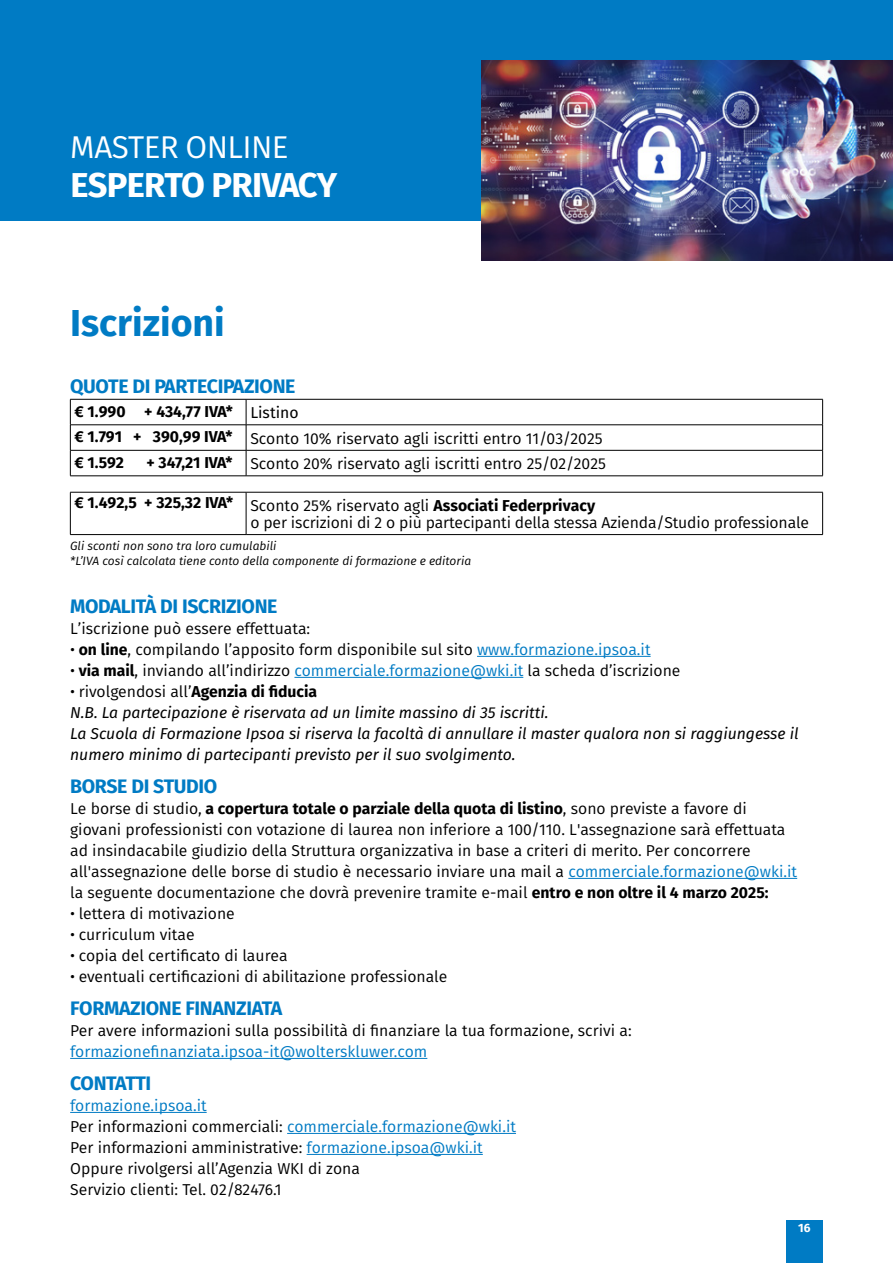
<style>
.page{position:relative;width:893px;height:1263px;background:#fff}
.page>*{position:absolute;margin:0;border:0;box-sizing:border-box;transform-origin:0 0}
.t1{font:700 37.5px "Fira Sans";color:#007bc4}
.t2{font:700 34.5px "Fira Sans";letter-spacing:-.02em;color:#fff}
.t3{font:31.5px "Fira Sans";letter-spacing:-.02em;color:#fff}
.t4{font:700 19.5px "Fira Sans";letter-spacing:-.02em;color:#007bc4}
.t5{font:15.75px/21px "Fira Sans";color:#000}
.t6{font:italic 15.75px/21px "Fira Sans";color:#000}
.t7{font:15.75px "Fira Sans";color:#007bc4}
.t8{font:700 15.75px "Fira Sans";color:#000}
.t9{font:italic 12px/15px "Fira Sans";color:#000}
.t10{font:700 12px "Fira Sans";color:#fff}
.s1{font-weight:700}
.s2{font-style:inherit}
.s3{color:#007bc4}
.s4{font-style:normal}
.s5{font-weight:700;font-style:normal}
</style>
<div class="page">
<div style="left:786px;top:1220px;width:37px;height:43px;background:#007bc4"></div>
<div style="left:0;top:0;width:893px;height:221px;background:#007bc4"></div>
<img style="left:482px;top:61px;width:411px;height:199px">
<hr style="left:70px;top:399px;width:176px;height:1px;background:#000">
<hr style="left:246px;top:399px;width:577px;height:1px;background:#000">
<hr style="left:70px;top:424px;width:176px;height:1px;background:#000">
<hr style="left:246px;top:424px;width:577px;height:1px;background:#000">
<hr style="left:70px;top:450px;width:176px;height:1px;background:#000">
<svg style="left:70px;top:399px;width:1px;height:77px"></svg>
<hr style="left:246px;top:450px;width:577px;height:1px;background:#000">
<svg style="left:246px;top:399px;width:1px;height:77px"></svg>
<svg style="left:822px;top:399px;width:1px;height:77px"></svg>
<hr style="left:70px;top:476px;width:176px;height:1px;background:#000">
<hr style="left:246px;top:476px;width:577px;height:1px;background:#000">
<hr style="left:70px;top:492px;width:176px;height:1px;background:#000">
<hr style="left:70px;top:492px;width:1px;height:42px;background:#000">
<hr style="left:246px;top:492px;width:577px;height:1px;background:#000">
<hr style="left:246px;top:492px;width:1px;height:42px;background:#000">
<hr style="left:822px;top:492px;width:1px;height:42px;background:#000">
<hr style="left:70px;top:534px;width:176px;height:1px;background:#000">
<hr style="left:246px;top:534px;width:577px;height:1px;background:#000">
<hr style="left:477px;top:656px;width:174px;height:1px;background:#007bc4">
<hr style="left:294px;top:677px;width:229px;height:1px;background:#007bc4">
<hr style="left:568px;top:878px;width:229px;height:1px;background:#007bc4">
<hr style="left:70px;top:1058px;width:357px;height:1px;background:#007bc4">
<hr style="left:70px;top:1112px;width:137px;height:1px;background:#007bc4">
<hr style="left:287px;top:1133px;width:229px;height:1px;background:#007bc4">
<hr style="left:307px;top:1154px;width:176px;height:1px;background:#007bc4">
<h3 class="t3" style="left:70px;top:125px;width:220px">MASTER ONLINE</h3>
<h2 class="t2" style="left:70px;top:161px;width:268px">ESPERTO PRIVACY</h2>
<h1 class="t1" style="left:70px;top:297px;width:156px">Iscrizioni</h1>
<p class="t4" style="left:70px;top:373px;width:227px">QUOTE DI PARTECIPAZIONE</p>
<p class="t5" style="left:75px;top:398px;width:529px;line-height:27px"><span class="s1">€ 1.990 + 434,77 IVA*</span> <span class="s2">Listino<br></span><span class="s1">€ 1.791 + 390,99 IVA*</span> Sconto 10% riservato agli iscritti entro 11/03/2025</p>
<p class="t8" style="left:75px;top:451px;width:51px">€ 1.592</p>
<p class="t5" style="left:147px;top:453px;width:461px"><span class="s1">+ 347,21 IVA*</span> Sconto 20% riservato agli iscritti entro 25/02/2025</p>
<p class="t5" style="left:250px;top:497px;width:560px;line-height:17px;text-indent:-176px"><sup>€</sup> <sup>1.492,5</sup> <sup>+</sup> <sup>325,32</sup> <sup>IVA*</sup> Sconto 25% riservato agli <span class="s1">Associati Federprivacy<br></span>o per iscrizioni di 2 o più partecipanti della stessa Azienda/Studio professionale</p>
<p class="t9" style="left:70px;top:538px;width:402px">Gli sconti non sono tra loro cumulabili<br>*L’IVA così calcolata tiene conto della componente di formazione e editoria</p>
<p class="t4" style="left:70px;top:592px;width:209px">MODALITÀ DI ISCRIZIONE</p>
<p class="t5" style="left:70px;top:618px;width:242px">L’iscrizione può essere effettuata:</p>
<p class="t5" style="left:70px;top:639px;width:582px">• <span class="s1">on line</span>, compilando l’apposito form disponibile sul sito <span class="s3">www.formazione.ipsoa.it</span></p>
<p class="t5" style="left:70px;top:660px;width:612px">• <span class="s1">via mail</span>, inviando all’indirizzo <span class="s3">commerciale.formazione@wki.it</span> la scheda d’iscrizione</p>
<p class="t6" style="left:70px;top:680px;width:730px"><span class="s4">• rivolgendosi all’</span><span class="s5">Agenzia di fiducia<br></span>N.B. La partecipazione è riservata ad un limite massino di 35 iscritti.<br>La Scuola di Formazione Ipsoa si riserva la facoltà di annullare il master qualora non si raggiungesse il numero minimo di partecipanti previsto per il suo svolgimento.</p>
<p class="t4" style="left:70px;top:772px;width:149px">BORSE DI STUDIO</p>
<p class="t5" style="left:70px;top:798px;width:729px">Le borse di studio, <span class="s1">a copertura totale o parziale della quota di listino</span>, sono previste a favore di giovani professionisti con votazione di laurea non inferiore a 100/110. L'assegnazione sarà effettuata ad insindacabile giudizio della Struttura organizzativa in base a criteri di merito. Per concorrere all'assegnazione delle borse di studio è necessario inviare una mail a <span class="s3">commerciale.formazione@wki.it </span>la seguente documentazione che dovrà prevenire tramite e-mail <span class="s1">entro e non oltre il 4 marzo 2025:</span></p>
<p class="t5" style="left:70px;top:903px;width:166px">• lettera di motivazione</p>
<p class="t5" style="left:70px;top:924px;width:126px">• curriculum vitae</p>
<p class="t5" style="left:70px;top:945px;width:219px">• copia del certificato di laurea</p>
<p class="t5" style="left:70px;top:966px;width:379px">• eventuali certificazioni di abilitazione professionale</p>
<p class="t4" style="left:70px;top:994px;width:214px">FORMAZIONE FINANZIATA</p>
<p class="t5" style="left:70px;top:1020px;width:563px">Per avere informazioni sulla possibilità di finanziare la tua formazione, scrivi a:</p>
<p class="t7" style="left:70px;top:1040px;width:359px">formazionefinanziata.ipsoa-it@wolterskluwer.com</p>
<p class="t4" style="left:70px;top:1069px;width:83px">CONTATTI</p>
<p class="t5" style="left:70px;top:1095px;width:447px"><span class="s3">formazione.ipsoa.it<br></span>Per informazioni commerciali: <span class="s3">commerciale.formazione@wki.it </span>Per informazioni amministrative: <span class="s3">formazione.ipsoa@wki.it </span>Oppure rivolgersi all’Agenzia WKI di zona<br>Servizio clienti: Tel. 02/82476.1</p>
<p class="t10" style="left:798px;top:1220px;width:14px">16</p>
</div>
